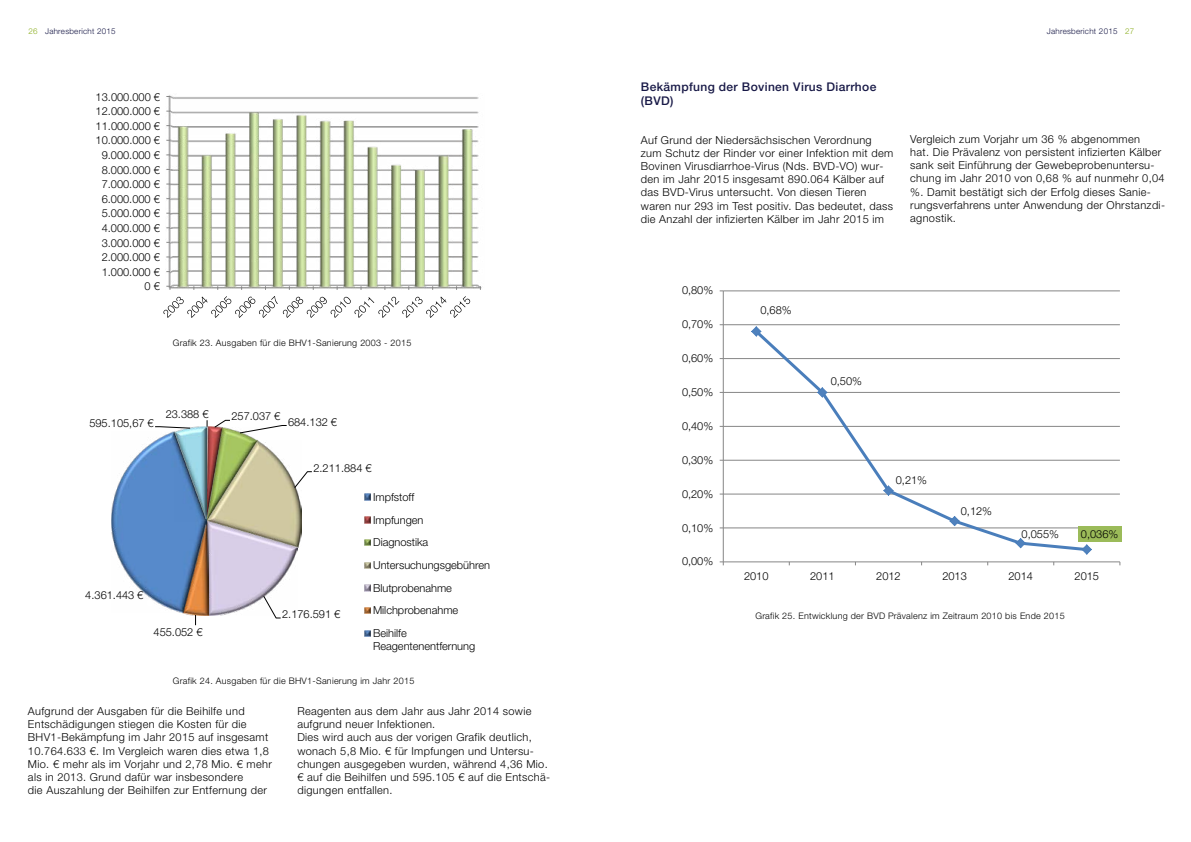
<style>
.page{position:relative;width:1191px;height:842px;background:#fff}
.page>*{position:absolute;margin:0;border:0;box-sizing:border-box;transform-origin:0 0}
.t1{font:500 12px/14.4px "Hella Helvetica Neue";letter-spacing:.03em;color:#171846}
.t2{font:300 11px/13.2px "Hella Helvetica Neue";letter-spacing:.03em;color:#000}
.t3{font:300 11px/22.7px "Hella Helvetica Neue";color:#000}
.t4{font:300 11px "Hella Helvetica Neue";letter-spacing:-.005em;color:#000}
.t5{font:300 9px "Hella Helvetica Neue";letter-spacing:.03em;color:#000}
.t6{font:300 8px "Hella Helvetica Neue";letter-spacing:.03em;color:#171846}
.s1{color:#8bae1f}
</style>
<div class="page">
<img style="left:166px;top:95px;width:316px;height:194px">
<svg style="left:166px;top:286px;width:5px;height:4px"></svg>
<svg style="left:163px;top:296px;width:307px;height:22px"></svg>
<img style="left:112px;top:441px;width:42px;height:160px">
<img style="left:154px;top:419px;width:158px;height:207px">
<svg style="left:364px;top:494px;width:7px;height:6px"></svg>
<svg style="left:364px;top:517px;width:7px;height:6px"></svg>
<svg style="left:364px;top:539px;width:7px;height:7px"></svg>
<svg style="left:364px;top:562px;width:7px;height:6px"></svg>
<svg style="left:364px;top:585px;width:7px;height:6px"></svg>
<svg style="left:364px;top:607px;width:7px;height:7px"></svg>
<svg style="left:364px;top:630px;width:7px;height:7px"></svg>
<hr style="left:723px;top:527px;width:396px;height:1px;background:#868686">
<hr style="left:723px;top:494px;width:396px;height:1px;background:#868686">
<hr style="left:723px;top:460px;width:396px;height:1px;background:#868686">
<hr style="left:723px;top:426px;width:396px;height:1px;background:#868686">
<hr style="left:723px;top:392px;width:396px;height:1px;background:#868686">
<hr style="left:723px;top:358px;width:396px;height:1px;background:#868686">
<hr style="left:723px;top:324px;width:396px;height:1px;background:#868686">
<hr style="left:723px;top:290px;width:396px;height:1px;background:#868686">
<hr style="left:723px;top:291px;width:1px;height:271px;background:#868686">
<hr style="left:723px;top:561px;width:396px;height:1px;background:#868686">
<svg style="left:719px;top:561px;width:5px;height:4px"></svg>
<svg style="left:752px;top:331px;width:338px;height:220px"></svg>
<svg style="left:751px;top:326px;width:10px;height:11px"></svg>
<svg style="left:817px;top:387px;width:10px;height:11px"></svg>
<svg style="left:883px;top:485px;width:10px;height:11px"></svg>
<svg style="left:949px;top:515px;width:11px;height:11px"></svg>
<svg style="left:1015px;top:538px;width:11px;height:10px"></svg>
<svg style="left:1081px;top:544px;width:11px;height:11px"></svg>
<div style="left:1078px;top:526px;width:43px;height:16px;background:#9bbb59"></div>
<p class="t6" style="left:28px;top:26px;width:89px"><span class="s1">26</span> Jahresbericht 2015</p>
<p class="t6" style="left:1047px;top:26px;width:89px">Jahresbericht 2015 <span class="s1">27</span></p>
<p class="t2" style="left:96px;top:90px;width:66px">13.000.000 €</p>
<p class="t2" style="left:96px;top:105px;width:66px">12.000.000 €</p>
<p class="t2" style="left:96px;top:119px;width:66px">11.000.000 €</p>
<p class="t2" style="left:96px;top:134px;width:66px">10.000.000 €</p>
<p class="t2" style="left:102px;top:148px;width:60px">9.000.000 €</p>
<p class="t2" style="left:102px;top:163px;width:60px">8.000.000 €</p>
<p class="t2" style="left:102px;top:178px;width:60px">7.000.000 €</p>
<p class="t2" style="left:102px;top:192px;width:60px">6.000.000 €</p>
<p class="t2" style="left:102px;top:207px;width:60px">5.000.000 €</p>
<p class="t2" style="left:102px;top:221px;width:60px">4.000.000 €</p>
<p class="t2" style="left:102px;top:236px;width:60px">3.000.000 €</p>
<p class="t2" style="left:102px;top:251px;width:60px">2.000.000 €</p>
<p class="t2" style="left:102px;top:265px;width:60px">1.000.000 €</p>
<p class="t2" style="left:145px;top:280px;width:17px">0 €</p>
<p class="t5" style="left:173px;top:337px;width:240px">Grafik 23. Ausgaben für die BHV1-Sanierung 2003 - 2015</p>
<p class="t2" style="left:89px;top:416px;width:66px">595.105,67 €</p>
<p class="t2" style="left:166px;top:407px;width:44px">23.388 €</p>
<p class="t2" style="left:231px;top:410px;width:50px">257.037 €</p>
<p class="t2" style="left:288px;top:415px;width:50px">684.132 €</p>
<p class="t2" style="left:313px;top:461px;width:60px">2.211.884 €</p>
<p class="t2" style="left:85px;top:588px;width:60px">4.361.443 €</p>
<p class="t2" style="left:154px;top:625px;width:50px">455.052 €</p>
<p class="t2" style="left:282px;top:607px;width:60px">2.176.591 €</p>
<p class="t3" style="left:373px;top:485px;width:118px">Impfstoff<br>Impfungen<br>Diagnostika<br>Untersuchungsgebühren<br>Blutprobenahme<br>Milchprobenahme<br>Beihilfe</p>
<p class="t4" style="left:373px;top:639px;width:104px">Reagentenentfernung</p>
<p class="t5" style="left:173px;top:675px;width:243px">Grafik 24. Ausgaben für die BHV1-Sanierung im Jahr 2015</p>
<p class="t2" style="left:28px;top:704px;width:245px">Aufgrund der Ausgaben für die Beihilfe und Entschädigungen stiegen die Kosten für die BHV1-Bekämpfung im Jahr 2015 auf insgesamt 10.764.633 €. Im Vergleich waren dies etwa 1,8<br>Mio. € mehr als im Vorjahr und 2,78 Mio. € mehr als in 2013. Grund dafür war insbesondere<br>die Auszahlung der Beihilfen zur Entfernung der</p>
<p class="t2" style="left:297px;top:704px;width:254px">Reagenten aus dem Jahr aus Jahr 2014 sowie aufgrund neuer Infektionen.<br>Dies wird auch aus der vorigen Grafik deutlich, wonach 5,8 Mio. € für Impfungen und Untersu&shy;chungen ausgegeben wurden, während 4,36 Mio. € auf die Beihilfen und 595.105 € auf die Entschä&shy;digungen entfallen.</p>
<p class="t1" style="left:641px;top:79px;width:237px">Bekämpfung der Bovinen Virus Diarrhoe (BVD)</p>
<p class="t2" style="left:641px;top:133px;width:254px">Auf Grund der Niedersächsischen Verordnung zum Schutz der Rinder vor einer Infektion mit dem Bovinen Virusdiarrhoe-Virus (Nds. BVD-VO) wur&shy;den im Jahr 2015 insgesamt 890.064 Kälber auf das BVD-Virus untersucht. Von diesen Tieren waren nur 293 im Test positiv. Das bedeutet, dass die Anzahl der infizierten Kälber im Jahr 2015 im</p>
<p class="t2" style="left:910px;top:132px;width:256px">Vergleich zum Vorjahr um 36 % abgenommen<br>hat. Die Prävalenz von persistent infizierten Kälber sank seit Einführung der Gewebeprobenuntersu&shy;chung im Jahr 2010 von 0,68 % auf nunmehr 0,04 %. Damit bestätigt sich der Erfolg dieses Sanie&shy;rungsverfahrens unter Anwendung der Ohrstanzdi&shy;agnostik.</p>
<p class="t2" style="left:682px;top:284px;width:33px">0,80%</p>
<p class="t2" style="left:682px;top:318px;width:33px">0,70%</p>
<p class="t2" style="left:682px;top:352px;width:33px">0,60%</p>
<p class="t2" style="left:682px;top:385px;width:33px">0,50%</p>
<p class="t2" style="left:682px;top:419px;width:33px">0,40%</p>
<p class="t2" style="left:682px;top:453px;width:33px">0,30%</p>
<p class="t2" style="left:682px;top:487px;width:33px">0,20%</p>
<p class="t2" style="left:682px;top:521px;width:33px">0,10%</p>
<p class="t2" style="left:682px;top:555px;width:33px">0,00%</p>
<p class="t2" style="left:760px;top:304px;width:33px">0,68%</p>
<p class="t2" style="left:830px;top:374px;width:33px">0,50%</p>
<p class="t2" style="left:895px;top:474px;width:33px">0,21%</p>
<p class="t2" style="left:960px;top:504px;width:33px">0,12%</p>
<p class="t2" style="left:1021px;top:527px;width:39px">0,055%</p>
<p class="t2" style="left:1081px;top:528px;width:39px">0,036%</p>
<p class="t2" style="left:744px;top:569px;width:26px">2010</p>
<p class="t2" style="left:810px;top:569px;width:26px">2011</p>
<p class="t2" style="left:876px;top:569px;width:26px">2012</p>
<p class="t2" style="left:942px;top:569px;width:26px">2013</p>
<p class="t2" style="left:1008px;top:569px;width:26px">2014</p>
<p class="t2" style="left:1074px;top:569px;width:26px">2015</p>
<p class="t5" style="left:755px;top:610px;width:311px">Grafik 25. Entwicklung der BVD Prävalenz im Zeitraum 2010 bis Ende 2015</p>
</div>
